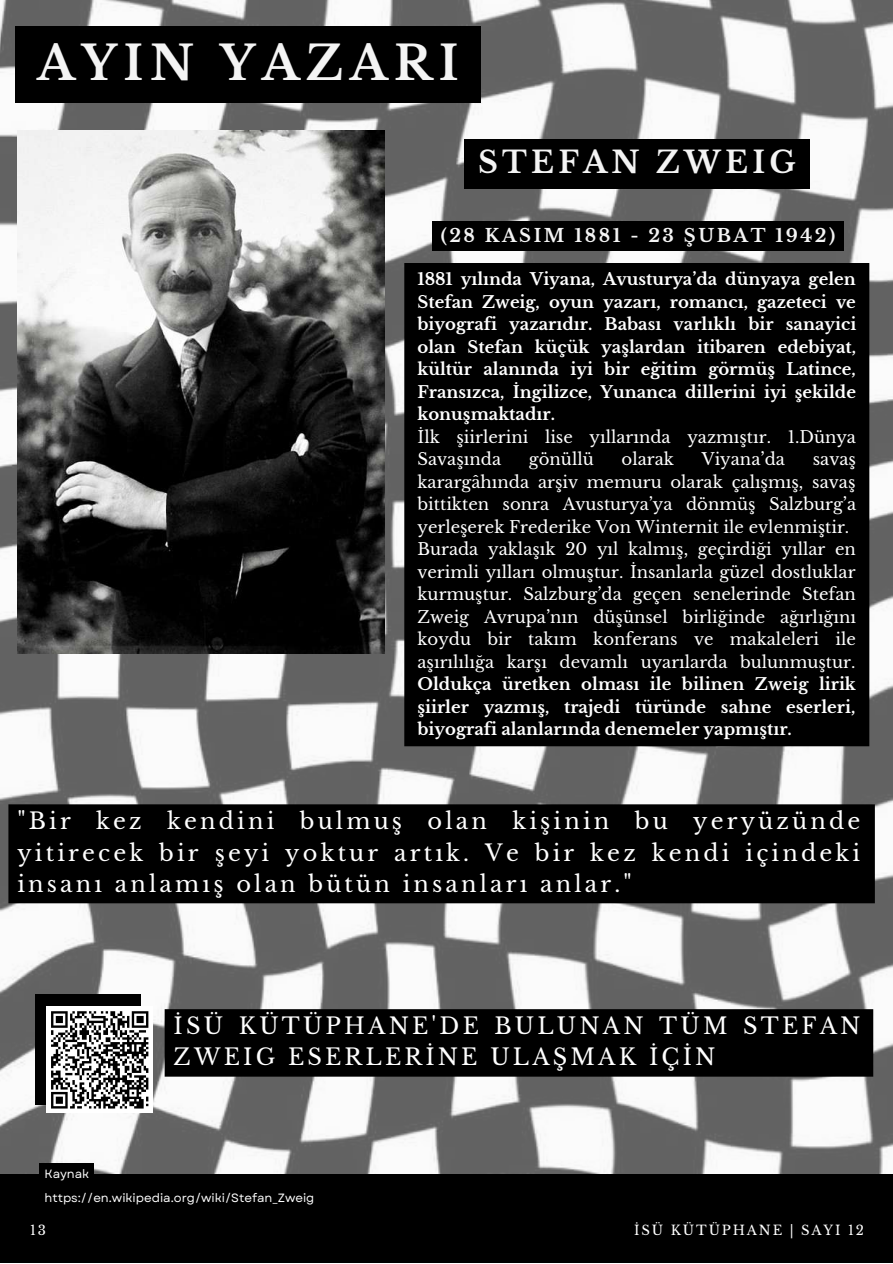
<style>
.page{position:relative;width:893px;height:1264px;background:#fff}
.page>*{position:absolute;margin:0;border:0;box-sizing:border-box;transform-origin:0 0}
.t1{font:700 46.65px "Libre Baskerville";letter-spacing:.14em;color:#f4f4f4}
.t2{font:700 30px "Libre Baskerville";letter-spacing:.14em;color:#f4f4f4}
.t3{font:22.5px/31.5px "Libre Baskerville";letter-spacing:.14em;color:#fff;text-align:justify}
.t4{font:700 18px "Libre Baskerville";letter-spacing:.14em;color:#f4f4f4}
.t5{font:16.5px/22.5px "Libre Baskerville";color:#fff}
.t6{font:700 16.5px/22.5px "Libre Baskerville";color:#fff;text-align:justify}
.t7{font:13.2px "Libre Baskerville";letter-spacing:.14em;color:#fff}
.t8{font:12px "Garet";color:#fff}
</style>
<div class="page">
<img style="left:0;top:0;width:892px;height:1174px">
<img style="left:17px;top:130px;width:367px;height:523px">
<div style="left:35px;top:994px;width:106px;height:110px;background:#000"></div>
<div style="left:0;top:1174px;width:892px;height:88px;background:#000"></div>
<div style="left:46px;top:1006px;width:107px;height:107px;background:#fff"></div>
<svg style="left:51px;top:1011px;width:98px;height:98px"></svg>
<div style="left:15px;top:27px;width:465px;height:76px;background:#000"></div>
<div style="left:404px;top:263px;width:465px;height:483px;background:#000"></div>
<div style="left:464px;top:139px;width:345px;height:49px;background:#000"></div>
<div style="left:432px;top:221px;width:411px;height:30px;background:#000"></div>
<div style="left:8px;top:804px;width:866px;height:99px;background:#000"></div>
<div style="left:165px;top:1009px;width:708px;height:67px;background:#000"></div>
<div style="left:40px;top:1162px;width:54px;height:23px;background:#000"></div>
<h1 class="t1" style="left:37px;top:35px;width:423px">AYIN YAZARI</h1>
<h2 class="t2" style="left:478px;top:144px;width:319px">STEFAN ZWEIG</h2>
<p class="t4" style="left:440px;top:224px;width:396px">(28 KASIM 1881 - 23 ŞUBAT 1942)</p>
<p class="t6" style="left:417px;top:268px;width:440px">1881 yılında Viyana, Avusturya’da dünyaya gelen Stefan Zweig, oyun yazarı, romancı, gazeteci ve biyografi yazarıdır. Babası varlıklı bir sanayici olan Stefan küçük yaşlardan itibaren edebiyat, kültür alanında iyi bir eğitim görmüş Latince, Fransızca, İngilizce, Yunanca dillerini iyi şekilde konuşmaktadır.</p>
<p class="t5" style="left:417px;top:426px;width:440px">İlk şiirlerini lise yıllarında yazmıştır. 1.Dünya<br>Savaşında</p>
<p class="t5" style="left:529px;top:448px;width:66px">gönüllü</p>
<p class="t5" style="left:621px;top:448px;width:54px">olarak</p>
<p class="t5" style="left:701px;top:448px;width:85px">Viyana’da</p>
<p class="t5" style="left:417px;top:448px;width:440px;text-indent:395px">savaş karargâhında arşiv memuru olarak çalışmış, savaş bittikten sonra Avusturya’ya dönmüş Salzburg’a yerleşerek Frederike Von Winternit ile evlenmiştir.<br>Burada yaklaşık 20 yıl kalmış, geçirdiği yıllar en verimli yılları olmuştur. İnsanlarla güzel dostluklar kurmuştur. Salzburg’da geçen senelerinde Stefan Zweig Avrupa’nın düşünsel birliğinde ağırlığını koydu bir takım konferans ve makaleleri ile aşırılılığa karşı devamlı uyarılarda bulunmuştur.</p>
<p class="t6" style="left:417px;top:673px;width:440px">Oldukça üretken olması ile bilinen Zweig lirik şiirler yazmış, trajedi türünde sahne eserleri, biyografi alanlarında denemeler yapmıştır.</p>
<h3 class="t3" style="left:17px;top:805px;width:844px">"Bir kez kendini bulmuş olan kişinin bu yeryüzünde yitirecek bir şeyi yoktur artık. Ve bir kez kendi içindeki insanı anlamış olan bütün insanları anlar."</h3>
<p class="t8" style="left:44px;top:1165px;width:46px">Kaynak</p>
<h3 class="t3" style="left:174px;top:1010px;width:688px">İSÜ KÜTÜPHANE'DE BULUNAN TÜM STEFAN<br>ZWEIG ESERLERİNE ULAŞMAK İÇİN</h3>
<p class="t8" style="left:44px;top:1189px;width:271px">https://en.wikipedia.org/wiki/Stefan_Zweig</p>
<p class="t7" style="left:30px;top:1222px;width:17px">13</p>
<p class="t7" style="left:634px;top:1222px;width:231px">İSÜ KÜTÜPHANE | SAYI 12</p>
</div>
